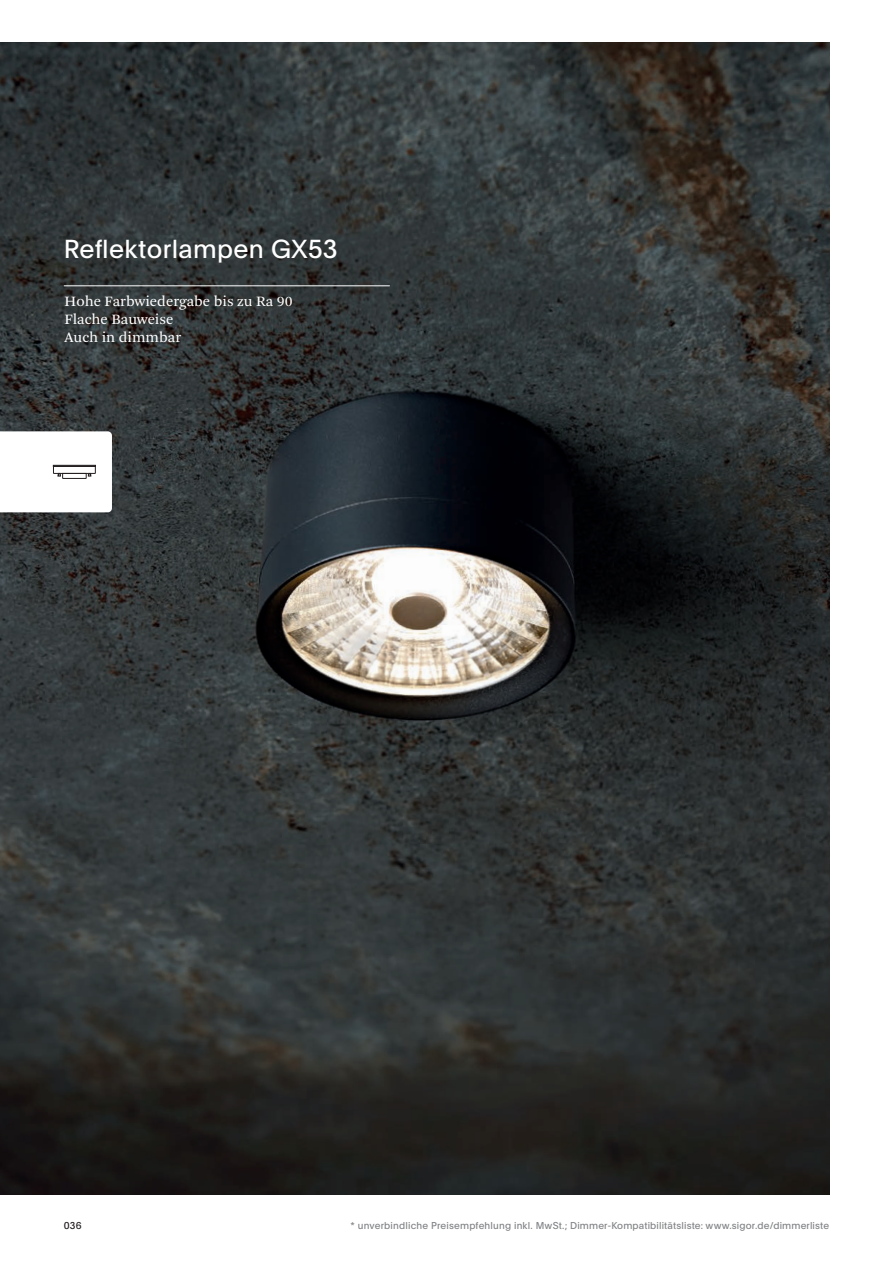
<style>
.page{position:relative;width:893px;height:1263px;background:#fff}
.page>*{position:absolute;margin:0;border:0;box-sizing:border-box;transform-origin:0 0}
.t1{font:25.5px "Plain";letter-spacing:.015em;color:#fff}
.t2{font:15px/18px "Arnhem Blond";color:#fff}
.t3{font:9.75px "Plain";letter-spacing:.015em;color:#808285}
.t4{font:9.75px "Plain";color:#231f20}
</style>
<div class="page">
<img style="left:0;top:43px;width:829px;height:1151px">
<svg style="left:0;top:431px;width:112px;height:81px"></svg>
<hr style="left:64px;top:286px;width:326px;height:1px;background:#fff">
<h1 class="t1" style="left:64px;top:232px;width:275px">Reflektorlampen GX53</h1>
<h2 class="t2" style="left:65px;top:293px;width:230px">Hohe Farbwiedergabe bis zu Ra 90<br>Flache Bauweise<br>Auch in dimmbar</h2>
<p class="t4" style="left:64px;top:1219px;width:19px">036</p>
<p class="t3" style="left:351px;top:1219px;width:480px">* unverbindliche Preisempfehlung inkl. MwSt.; Dimmer-Kompatibilitätsliste: www.sigor.de/dimmerliste</p>
</div>
